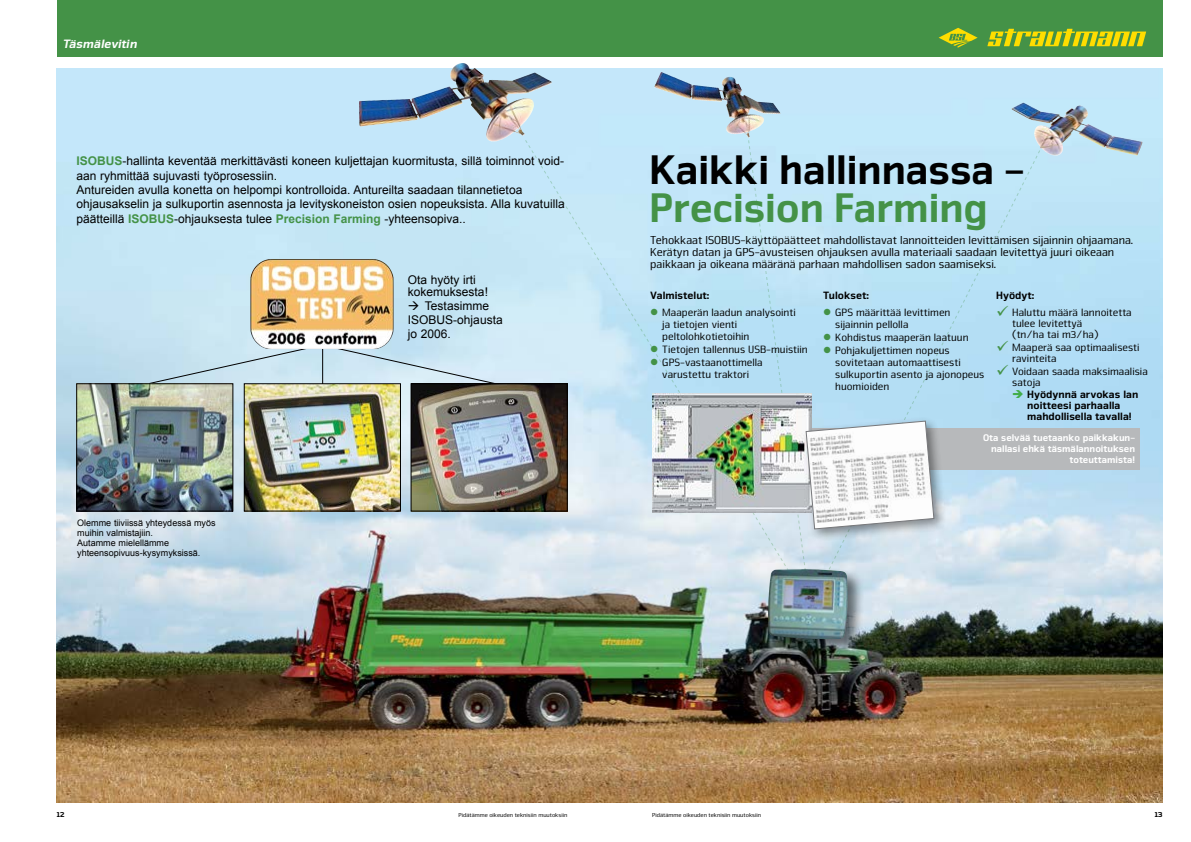
<style>
.page{position:relative;width:1191px;height:842px;background:#fff}
.page>*{position:absolute;margin:0;border:0;box-sizing:border-box;transform-origin:0 0}
.t1{font:900 43px "Nuri";letter-spacing:-.005em;color:#000;scale:.96 1}
.t2{font:900 43px "Nuri";letter-spacing:-.005em;color:#449247;scale:.96 1}
.t3{font:italic 900 12.6px "Nuri";color:#fff}
.t4{font:12px/14.4px "Arial";color:#000}
.t5{font:12px/12px "Nuri";letter-spacing:-.005em;color:#000;scale:.96 1}
.t6{font:11px/12px "Nuri";color:#000}
.t7{font:900 11px/11px "Nuri";color:#000}
.t8{font:900 10px/11px "Nuri";color:#fff;text-align:right}
.t9{font:9px/10px "Arial";color:#000}
.t10{font:900 8px "Nuri";color:#000}
.t11{font:6px "Nuri";color:#000}
.s1{font-weight:700;color:#449247}
.s2{color:#449247}
.s3{color:#41ad49}
</style>
<div class="page">
<img style="left:57px;top:68px;width:1105px;height:734px">
<div style="left:57px;top:0;width:1105px;height:57px;background:#449247"></div>
<svg style="left:987px;top:29px;width:159px;height:17px"></svg>
<svg style="left:938px;top:28px;width:39px;height:20px"></svg>
<img style="left:1011px;top:103px;width:41px;height:25px">
<img style="left:433px;top:63px;width:28px;height:29px">
<img style="left:654px;top:72px;width:64px;height:30px">
<svg style="left:524px;top:139px;width:242px;height:469px;background:#c7e2f0"></svg>
<svg style="left:864px;top:149px;width:176px;height:459px;background:#bfe1f3"></svg>
<div style="left:766px;top:566px;width:98px;height:89px;background:#000;opacity:.54"></div>
<img style="left:768px;top:607px;width:79px;height:32px">
<div style="left:655px;top:428px;width:485px;height:41px;background:#b7b9bb"></div>
<img style="left:652px;top:393px;width:96px;height:119px">
<div style="left:801px;top:416px;width:146px;height:126px;background:#000;opacity:.44"></div>
<svg style="left:748px;top:139px;width:186px;height:468px;background:#c2dde9"></svg>
<svg style="left:134px;top:344px;width:376px;height:44px;background:#c4dce8"></svg>
<img style="left:79px;top:386px;width:152px;height:123px">
<div style="left:77px;top:384px;width:156px;height:127px;border:1px solid #000"></div>
<img style="left:413px;top:386px;width:152px;height:123px">
<div style="left:411px;top:384px;width:156px;height:127px;border:1px solid #000"></div>
<img style="left:246px;top:386px;width:152px;height:123px">
<div style="left:244px;top:384px;width:156px;height:127px;border:1px solid #000"></div>
<img style="left:250px;top:259px;width:21px;height:83px">
<svg style="left:1008px;top:318px;width:16px;height:1px"></svg>
<svg style="left:1008px;top:353px;width:16px;height:1px"></svg>
<svg style="left:1008px;top:377px;width:16px;height:1px"></svg>
<p class="t3" style="left:63px;top:36px;width:76px">Täsmälevitin</p>
<p class="t4" style="left:77px;top:154px;width:489px"><span class="s1">ISOBUS</span>-hallinta keventää merkittävästi koneen kuljettajan kuormitusta, sillä toiminnot void&shy;aan ryhmittää sujuvasti työprosessiin.<br>Antureiden avulla konetta on helpompi kontrolloida. Antureilta saadaan tilannetietoa ohjausakselin ja sulkuportin asennosta ja levityskoneiston osien nopeuksista. Alla kuvatuilla päätteillä <span class="s1">ISOBUS</span>-ohjauksesta tulee <span class="s1">Precision Farming</span> -yhteensopiva..</p>
<p class="t9" style="left:77px;top:518px;width:140px">Olemme tiiviissä yhteydessä myös muihin valmistajiin.<br>Autamme mielellämme yhteensopivuus-kysymyksissä.</p>
<p class="t4" style="left:408px;top:274px;width:82px;line-height:12px">Ota hyöty irti kokemuksesta!</p>
<p class="t4" style="left:408px;top:299px;width:96px;line-height:14px">→ Testasimme<br>ISOBUS-ohjausta jo 2006.</p>
<h1 class="t1" style="left:649px;top:144px;width:392px">Kaikki hallinnassa -</h1>
<h1 class="t2" style="left:649px;top:182px;width:354px">Precision Farming</h1>
<p class="t5" style="left:650px;top:234px;width:504px">Tehokkaat ISOBUS-käyttöpäätteet mahdollistavat lannoitteiden levittämisen sijainnin ohjaamana.<br>Kerätyn datan ja GPS-avusteisen ohjauksen avulla materiaali saadaan levitettyä juuri oikeaan paikkaan ja oikeana määränä parhaan mahdollisen sadon saamiseksi.</p>
<p class="t7" style="left:650px;top:290px;width:60px">Valmistelut:</p>
<p class="t6" style="left:662px;top:306px;width:135px;text-indent:-12px"><span class="s2">●</span> Maaperän laadun analysointi ja tietojen vienti peltolohkotietoihin</p>
<p class="t6" style="left:650px;top:343px;width:159px"><span class="s2">●</span> Tietojen tallennus USB-muistiin</p>
<p class="t6" style="left:650px;top:356px;width:114px;text-align:center"><span class="s2">●</span> GPS-vastaanottimella varustettu traktori</p>
<p class="t7" style="left:823px;top:290px;width:47px">Tulokset:</p>
<p class="t6" style="left:835px;top:306px;width:117px;text-indent:-12px"><span class="s2">●</span> GPS määrittää levittimen sijainnin pellolla</p>
<p class="t6" style="left:823px;top:331px;width:147px"><span class="s2">●</span> Kohdistus maaperän laatuun</p>
<p class="t6" style="left:835px;top:344px;width:151px;text-indent:-12px"><span class="s2">●</span> Pohjakuljettimen nopeus sovitetaan automaattisesti sulkuportin asento ja ajonopeus huomioiden</p>
<p class="t7" style="left:996px;top:290px;width:40px">Hyödyt:</p>
<p class="t6" style="left:1012px;top:307px;width:121px;line-height:11px;text-indent:-16px"><span class="s2">✓</span> Haluttu määrä lannoitetta tulee levitettyä<br>(tn/ha tai m3/ha)</p>
<p class="t6" style="left:1012px;top:342px;width:129px;line-height:11px;text-indent:-16px"><span class="s2">✓</span> Maaperä saa optimaalisesti ravinteita</p>
<p class="t6" style="left:1012px;top:366px;width:137px;line-height:11px;text-indent:-16px"><span class="s2">✓</span> Voidaan saada maksimaalisia satoja</p>
<p class="t7" style="left:1027px;top:389px;width:113px;text-indent:-15px"><span class="s3">➔</span> Hyödynnä arvokas lan noitteesi parhaalla mahdollisella tavalla!</p>
<p class="t8" style="left:983px;top:432px;width:153px">Ota selvää tuetaanko paikkakun&shy;nallasi ehkä täsmälannoituksen toteuttamista!</p>
<p class="t10" style="left:57px;top:810px;width:9px">12</p>
<p class="t10" style="left:1154px;top:810px;width:9px">13</p>
<p class="t11" style="left:458px;top:811px;width:110px">Pidätämme oikeuden teknisiin muutoksiin</p>
<p class="t11" style="left:652px;top:811px;width:110px">Pidätämme oikeuden teknisiin muutoksiin</p>
</div>
